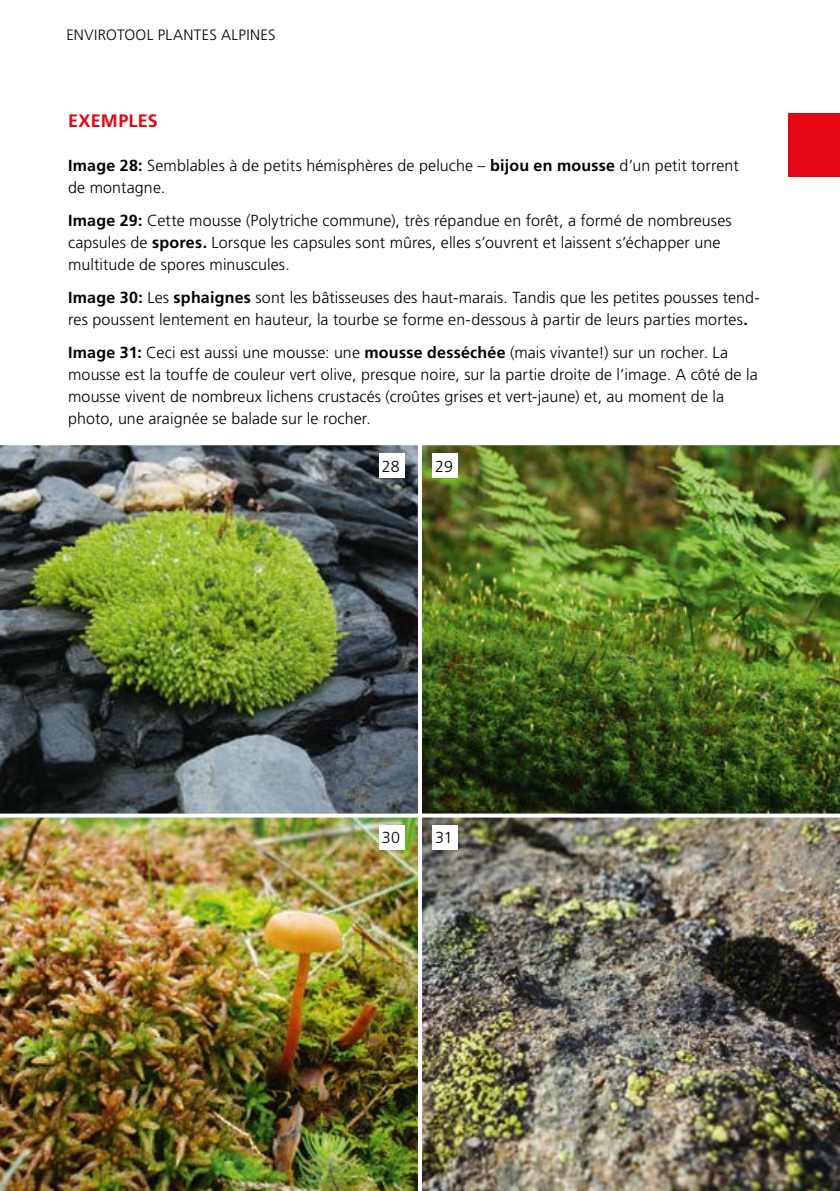
<style>
.page{position:relative;width:840px;height:1191px;background:#fff}
.page>*{position:absolute;margin:0;border:0;box-sizing:border-box;transform-origin:0 0}
.t1{font:700 18px "Frutiger LT Std";letter-spacing:.015em;color:#e30613}
.t2{font:300 16px/22px "Frutiger LT Std";letter-spacing:.01em;color:#000}
.t3{font:300 15px "Frutiger LT Std";letter-spacing:.025em;color:#000}
.s1{font-weight:700}
</style>
<div class="page">
<div style="left:788px;top:113px;width:51px;height:64px;background:#e30613"></div>
<img style="left:0;top:445px;width:418px;height:369px">
<img style="left:422px;top:445px;width:417px;height:369px">
<img style="left:0;top:817px;width:418px;height:374px">
<img style="left:422px;top:817px;width:417px;height:374px">
<div style="left:379px;top:454px;width:25px;height:24px;background:#fff"></div>
<div style="left:432px;top:454px;width:26px;height:24px;background:#fff"></div>
<div style="left:379px;top:825px;width:25px;height:24px;background:#fff"></div>
<div style="left:432px;top:825px;width:26px;height:24px;background:#fff"></div>
<p class="t3" style="left:66px;top:26px;width:211px">ENVIROTOOL PLANTES ALPINES</p>
<p class="t1" style="left:68px;top:110px;width:91px">EXEMPLES</p>
<p class="t2" style="left:68px;top:154px;width:671px"><span class="s1">Image 28:</span> Semblables à de petits hémisphères de peluche – <span class="s1">bijou en mousse</span> d’un petit torrent de montagne.</p>
<p class="t2" style="left:68px;top:209px;width:664px"><span class="s1">Image 29:</span> Cette mousse (Polytriche commune), très répandue en forêt, a formé de nombreuses capsules de <span class="s1">spores.</span> Lorsque les capsules sont mûres, elles s’ouvrent et laissent s’échapper une multitude de spores minuscules.</p>
<p class="t2" style="left:68px;top:286px;width:693px"><span class="s1">Image 30:</span> Les <span class="s1">sphaignes</span> sont les bâtisseuses des haut-marais. Tandis que les petites pousses tend&shy;res poussent lentement en hauteur, la tourbe se forme en-dessous à partir de leurs parties mortes<span class="s1">.</span></p>
<p class="t2" style="left:68px;top:341px;width:690px"><span class="s1">Image 31:</span> Ceci est aussi une mousse: une <span class="s1">mousse desséchée</span> (mais vivante!) sur un rocher. La mousse est la touffe de couleur vert olive, presque noire, sur la partie droite de l’image. A côté de la mousse vivent de nombreux lichens crustacés (croûtes grises et vert-jaune) et, au moment de la photo, une araignée se balade sur le rocher.</p>
<p class="t2" style="left:382px;top:455px;width:19px">28</p>
<p class="t2" style="left:435px;top:455px;width:19px">29</p>
<p class="t2" style="left:382px;top:826px;width:20px">30</p>
<p class="t2" style="left:435px;top:826px;width:19px">31</p>
</div>
